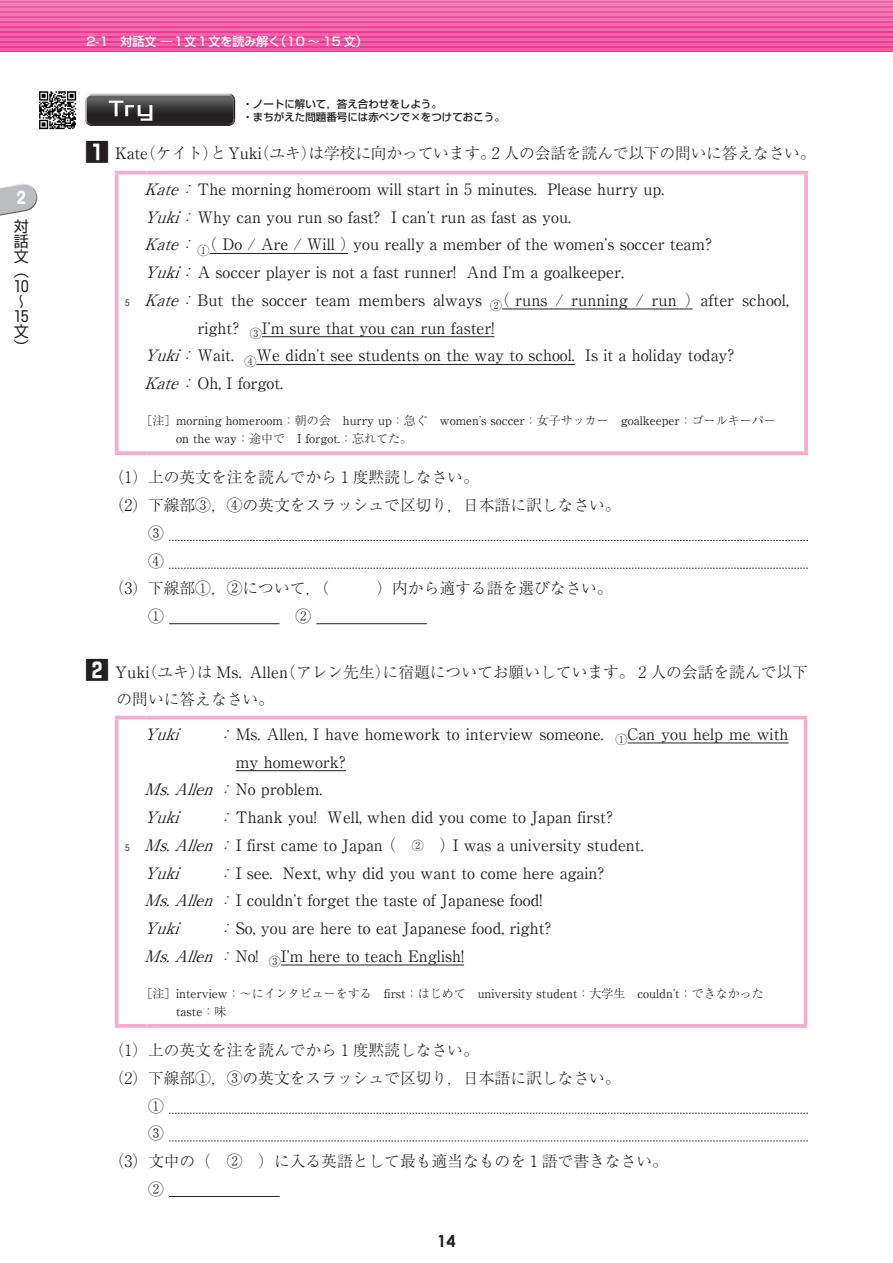
<style>
.page{position:relative;width:893px;height:1263px;background:#fff}
.page>*{position:absolute;margin:0;border:0;box-sizing:border-box;transform-origin:0 0}
.t1{font:700 16.5px "Century Gothic";color:#231f20}
.t2{font:700 16.5px "Gothic MB101 Pr 6";color:#fff;scale:.75 1}
.t3{font:15.75px/27.8px "Ryumin Pr 6";color:#231f20}
.t4{font:300 15.75px/27.8px "Ryumin Pr 6";color:#231f20}
.t5{font:italic 15.75px "Ryumin Pr 6";color:#231f20}
.t6{font:15px/15px "Shin Go Pr 6";color:#231f20}
.t7{font:12px/18px "Ryumin Pr 6";color:#231f20}
.t8{font:500 12px "Shin Go Pr 6";color:#fff}
.t9{font:500 10.5px/13.5px "Shin Go Pr 6";color:#231f20}
.t10{font:500 9px "Gothic BBB Pro";color:#231f20;scale:.8 1}
.s1{font-family:"Shin Go Pr 6";font-weight:700;font-size:24px}
.s2{font-weight:400}
.s3{font-style:italic}
.s4{font-weight:300;font-style:italic}
.s5{font-weight:300}
.s6{font-weight:300;font-size:12px}
</style>
<div class="page">
<svg style="left:0;top:1px;width:893px;height:51px;background:#ee55a0"></svg>
<hr style="left:0;top:0;width:893px;height:1px;background:#f284b4">
<hr style="left:0;top:4px;width:893px;height:2px;background:#f181b2">
<hr style="left:0;top:9px;width:893px;height:2px;background:#f17cb0">
<hr style="left:0;top:14px;width:893px;height:2px;background:#f178ae">
<hr style="left:0;top:19px;width:893px;height:2px;background:#f174ad">
<hr style="left:0;top:24px;width:893px;height:2px;background:#f16fab">
<hr style="left:0;top:29px;width:893px;height:2px;background:#f16ca9">
<hr style="left:0;top:34px;width:893px;height:2px;background:#f168a8">
<hr style="left:0;top:39px;width:893px;height:2px;background:#f064a6">
<hr style="left:0;top:44px;width:893px;height:2px;background:#f060a4">
<hr style="left:0;top:49px;width:893px;height:2px;background:#ef5ca3">
<svg style="left:0;top:184px;width:38px;height:32px"></svg>
<svg style="left:85px;top:94px;width:150px;height:32px;background:#4d4c4d"></svg>
<img style="left:39px;top:91px;width:38px;height:39px">
<hr style="left:115px;top:171px;width:31px;height:3px;background:#f5adce">
<svg style="left:115px;top:174px;width:4px;height:277px"></svg>
<hr style="left:146px;top:171px;width:662px;height:3px;background:#f5adce">
<svg style="left:804px;top:174px;width:4px;height:277px"></svg>
<svg style="left:115px;top:451px;width:31px;height:4px"></svg>
<svg style="left:146px;top:451px;width:662px;height:4px;background:#f5b3d1"></svg>
<hr style="left:209px;top:253px;width:139px;height:1px;background:#231f20">
<hr style="left:502px;top:309px;width:191px;height:1px;background:#231f20">
<hr style="left:262px;top:336px;width:232px;height:1px;background:#231f20">
<hr style="left:256px;top:364px;width:319px;height:1px;background:#231f20">
<svg style="left:169px;top:540px;width:639px;height:1px"></svg>
<svg style="left:169px;top:568px;width:639px;height:1px"></svg>
<hr style="left:169px;top:623px;width:111px;height:1px;background:#231f20">
<hr style="left:316px;top:623px;width:111px;height:1px;background:#231f20">
<hr style="left:115px;top:716px;width:31px;height:3px;background:#f5adce">
<svg style="left:115px;top:719px;width:4px;height:305px"></svg>
<hr style="left:146px;top:716px;width:661px;height:3px;background:#f5adce">
<hr style="left:804px;top:719px;width:3px;height:305px;background:#f5adce">
<svg style="left:115px;top:1024px;width:31px;height:4px"></svg>
<hr style="left:146px;top:1024px;width:661px;height:4px;background:#f5adce">
<hr style="left:628px;top:743px;width:160px;height:1px;background:#231f20">
<hr style="left:236px;top:770px;width:110px;height:1px;background:#231f20">
<hr style="left:281px;top:965px;width:183px;height:1px;background:#231f20">
<svg style="left:169px;top:1113px;width:639px;height:1px"></svg>
<svg style="left:169px;top:1141px;width:639px;height:1px"></svg>
<hr style="left:169px;top:1196px;width:111px;height:1px;background:#231f20">
<p class="t2" style="left:17px;top:184px;width:14px">2</p>
<p class="t6" style="left:14px;top:217px;width:16px">対話文（<br>10～<br>15文）</p>
<p class="t8" style="left:87px;top:31px;width:283px">2-1　対話文 ―１文１文を読み解く（10 ～ 15 文）</p>
<p class="t9" style="left:242px;top:96px;width:264px">・ノートに解いて，答え合わせをしよう。<br>・まちがえた問題番号には赤ペンで×をつけておこう。</p>
<p class="t4" style="left:85px;top:139px;width:732px"><span class="s1">1</span> <span class="s2">Kate</span>（ケイト）と<span class="s2">Yuki</span>（ユキ）は学校に向かっています。2 人の会話を読んで以下の問いに答えなさい。</p>
<p class="t3" style="left:144px;top:174px;width:522px"><span class="s3">Kate</span><span class="s4">：</span>The morning homeroom will start in <span class="s5">5</span> minutes. Please hurry up.</p>
<p class="t3" style="left:144px;top:202px;width:428px"><span class="s3">Yuki</span><span class="s4">：</span>Why can you run so fast? I can<span class="s5">ʼ</span>t run as fast as you.</p>
<p class="t3" style="left:144px;top:230px;width:569px"><span class="s3">Kate</span><span class="s4">：</span><sub>①</sub><span class="s5">（</span> Do / Are / Will <span class="s5">）</span>you really a member of the women<span class="s5">ʼ</span>s soccer team?</p>
<p class="t3" style="left:144px;top:258px;width:481px"><span class="s3">Yuki</span><span class="s4">：</span>A soccer player is not a fast runner! And I<span class="s5">ʼ</span>m a goalkeeper.</p>
<p class="t3" style="left:144px;top:285px;width:646px"><span class="s3">Kate</span><span class="s4">：</span>But the soccer team members always <sub>②</sub><span class="s5">（</span> runs / running / run <span class="s5">）</span>after school,</p>
<p class="t3" style="left:197px;top:313px;width:298px">right? <sub>③</sub>I<span class="s5">ʼ</span>m sure that you can run faster!</p>
<p class="t3" style="left:144px;top:341px;width:592px"><span class="s3">Yuki</span><span class="s4">：</span>Wait. <sub>④</sub>We didn<span class="s5">ʼ</span>t see students on the way to school. Is it a holiday today?</p>
<p class="t3" style="left:144px;top:369px;width:140px"><span class="s3">Kate</span><span class="s4">：</span>Oh, I forgot.</p>
<p class="t7" style="left:176px;top:411px;width:601px;text-indent:-36px"><span class="s5">［注］</span>morning homeroom<span class="s5">：朝の会　</span>hurry up<span class="s5">：急ぐ　</span>women<span class="s5">ʼ</span>s soccer<span class="s5">：女子サッカー　</span>goalkeeper<span class="s5">：ゴールキーパー</span>on the way<span class="s5">：途中で　</span>I forgot.<span class="s5">：忘れてた。</span></p>
<p class="t4" style="left:109px;top:463px;width:372px">（1）上の英文を注を読んでから 1 度黙読しなさい。</p>
<p class="t4" style="left:109px;top:490px;width:513px">（2）下線部③，④の英文をスラッシュで区切り，日本語に訳しなさい。</p>
<p class="t4" style="left:148px;top:518px;width:17px">③</p>
<p class="t4" style="left:148px;top:546px;width:17px">④</p>
<p class="t4" style="left:109px;top:574px;width:506px">（3）下線部①，②について，（　　　）内から適する語を選びなさい。</p>
<p class="t4" style="left:148px;top:601px;width:17px">①</p>
<p class="t4" style="left:280px;top:601px;width:33px">　②</p>
<p class="t4" style="left:117px;top:657px;width:693px;text-indent:-31px"><span class="s1">2</span> <span class="s2">Yuki</span>（ユキ）は <span class="s2">Ms. Allen</span>（アレン先生）に宿題についてお願いしています。 2 人の会話を読んで以下の問いに答えなさい。</p>
<p class="t10" style="left:125px;top:295px;width:7px">5</p>
<p class="t5" style="left:144px;top:722px;width:44px">Yuki</p>
<p class="t3" style="left:217px;top:719px;width:573px"><span class="s4">：</span>Ms. Allen, I have homework to interview someone. <sub>①</sub>Can you help me with</p>
<p class="t3" style="left:236px;top:747px;width:112px">my homework?</p>
<p class="t3" style="left:144px;top:775px;width:180px"><span class="s3">Ms.Allen</span><span class="s4">：</span>No problem.</p>
<p class="t5" style="left:144px;top:805px;width:44px">Yuki</p>
<p class="t3" style="left:144px;top:803px;width:501px;text-indent:73px"><span class="s4">：</span>Thank you! Well, when did you come to Japan first?<br><span class="s3">Ms.Allen</span><span class="s4">：</span>I first came to Japan <span class="s5">（　</span><span class="s6">②</span><span class="s5">　）</span>I was a university student.<br><span class="s3">Yuki</span></p>
<p class="t10" style="left:125px;top:840px;width:7px">5</p>
<p class="t3" style="left:144px;top:858px;width:462px;text-indent:73px"><span class="s4">：</span>I see. Next, why did you want to come here again?<br><span class="s3">Ms.Allen</span><span class="s4">：</span>I couldn<span class="s5">ʼ</span>t forget the taste of Japanese food!<br><span class="s3">Yuki</span></p>
<p class="t3" style="left:144px;top:914px;width:409px;text-indent:73px"><span class="s4">：</span>So, you are here to eat Japanese food, right?<br><span class="s3">Ms.Allen</span><span class="s4">：</span>No! <sub>③</sub>I<span class="s5">ʼ</span>m here to teach English!</p>
<p class="t7" style="left:176px;top:984px;width:589px;text-indent:-36px"><span class="s5">［注］</span>interview<span class="s5">：～にインタビューをする　</span>first<span class="s5">：はじめて　</span>university student<span class="s5">：大学生　</span>couldn<span class="s5">ʼ</span>t<span class="s5">：できなかった</span>taste<span class="s5">：味</span></p>
<p class="t4" style="left:109px;top:1035px;width:372px">（1）上の英文を注を読んでから 1 度黙読しなさい。</p>
<p class="t4" style="left:109px;top:1063px;width:513px">（2）下線部①，③の英文をスラッシュで区切り，日本語に訳しなさい。</p>
<p class="t4" style="left:148px;top:1091px;width:17px">①</p>
<p class="t4" style="left:148px;top:1118px;width:17px">③</p>
<p class="t4" style="left:109px;top:1146px;width:561px">（3）文中の（　②　）に入る英語として最も適当なものを 1 語で書きなさい。</p>
<p class="t4" style="left:148px;top:1174px;width:17px">②</p>
<p class="t1" style="left:437px;top:1228px;width:20px">14</p>
</div>
